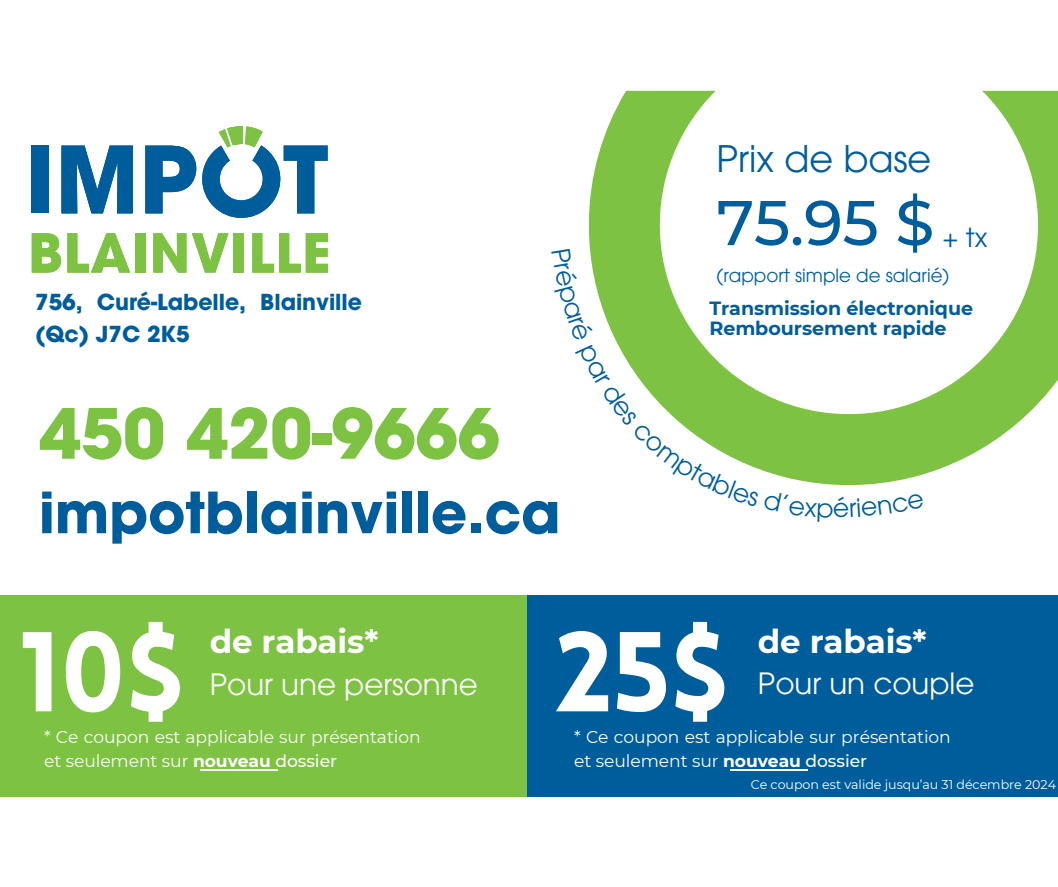
<style>
.page{position:relative;width:1058px;height:887px;background:#fff}
.page>*{position:absolute;margin:0;border:0;box-sizing:border-box;transform-origin:0 0}
.t1{font:900 110.7px "Lovelo";color:#fff}
.t2{font:700 68.55px "ITC Avant Garde Pro";letter-spacing:-.005em;color:#7dc242}
.t3{font:500 63px "Montserrat";color:#005d9c}
.t4{font:700 56.25px "ITC Avant Garde Pro";letter-spacing:-.005em;color:#005d9c}
.t5{font:36.6px "ITC Avant Garde Pro";color:#005d9c}
.t6{font:700 32.55px "Montserrat";letter-spacing:-.005em;color:#fff}
.t7{font:29.4px "ITC Avant Garde Pro";color:#fff}
.t8{font:26.4px "ITC Avant Garde Pro";color:#005d9c}
.t9{font:700 22.05px/31.5px "ITC Avant Garde Pro";letter-spacing:-.005em;color:#005d9c}
.t10{font:700 19.05px "Montserrat";letter-spacing:-.005em;color:#005d9c}
.t11{font:18.3px "ITC Avant Garde Pro";color:#005d9c}
.t12{font:17.1px/23.7px "Montserrat";letter-spacing:-.005em;color:#fff}
.t13{font:12.6px "Montserrat";letter-spacing:-.005em;color:#fff}
.s1{font-weight:700}
.s2{font-weight:500}
</style>
<div class="page">
<div style="left:32px;top:145px;width:17px;height:68px;background:#005d9c"></div>
<svg style="left:61px;top:145px;width:72px;height:68px"></svg>
<svg style="left:145px;top:145px;width:51px;height:68px"></svg>
<svg style="left:202px;top:126px;width:126px;height:92px"></svg>
<svg style="left:32px;top:233px;width:29px;height:39px"></svg>
<svg style="left:67px;top:233px;width:63px;height:39px"></svg>
<div style="left:135px;top:233px;width:10px;height:39px;background:#7dc242"></div>
<svg style="left:153px;top:233px;width:33px;height:39px"></svg>
<svg style="left:192px;top:233px;width:36px;height:39px"></svg>
<div style="left:234px;top:233px;width:10px;height:39px;background:#7dc242"></div>
<svg style="left:252px;top:233px;width:76px;height:39px"></svg>
<svg style="left:589px;top:91px;width:469px;height:383px"></svg>
<div style="left:0;top:595px;width:529px;height:201px;background:#7dc242"></div>
<hr style="left:200px;top:769px;width:77px;height:1px;background:#fff">
<div style="left:527px;top:595px;width:530px;height:201px;background:#005d9c"></div>
<hr style="left:730px;top:769px;width:77px;height:1px;background:#fff">
<svg style="left:589px;top:248px;width:335px;height:237px"></svg>
<p class="t9" style="left:35px;top:289px;width:328px">756, Curé-Labelle, Blainville (Qc) J7C 2K5</p>
<p class="t2" style="left:39px;top:408px;width:462px">450 420-9666</p>
<p class="t4" style="left:39px;top:491px;width:523px">impotblainville.ca</p>
<p class="t5" style="left:716px;top:144px;width:216px">Prix de base</p>
<p class="t3" style="left:716px;top:184px;width:219px">75.95 $</p>
<p class="t11" style="left:716px;top:268px;width:234px">(rapport simple de salarié)</p>
<p class="t8" style="left:942px;top:228px;width:46px">+ tx</p>
<p class="t10" style="left:709px;top:296px;width:265px">Transmission électronique</p>
<p class="t10" style="left:709px;top:316px;width:239px">Remboursement rapide</p>
<p class="t1" style="left:19px;top:628px;width:166px">10$</p>
<p class="t1" style="left:555px;top:628px;width:175px">25$</p>
<p class="t6" style="left:210px;top:621px;width:170px">de rabais*</p>
<h6 class="t6" style="left:758px;top:621px;width:170px">de rabais*</h6>
<p class="t7" style="left:210px;top:673px;width:270px">Pour une personne</p>
<p class="t7" style="left:758px;top:672px;width:218px">Pour un couple</p>
<p class="t12" style="left:44px;top:725px;width:378px">* Ce coupon est applicable sur présentation et seulement sur <span class="s1">nouveau</span> <span class="s2">dossier</span></p>
<p class="t12" style="left:574px;top:725px;width:378px">* Ce coupon est applicable sur présentation et seulement sur <span class="s1">nouveau</span> <span class="s2">dossier</span></p>
<p class="t13" style="left:750px;top:777px;width:307px">Ce coupon est valide jusqu’au 31 décembre 2024</p>
</div>
